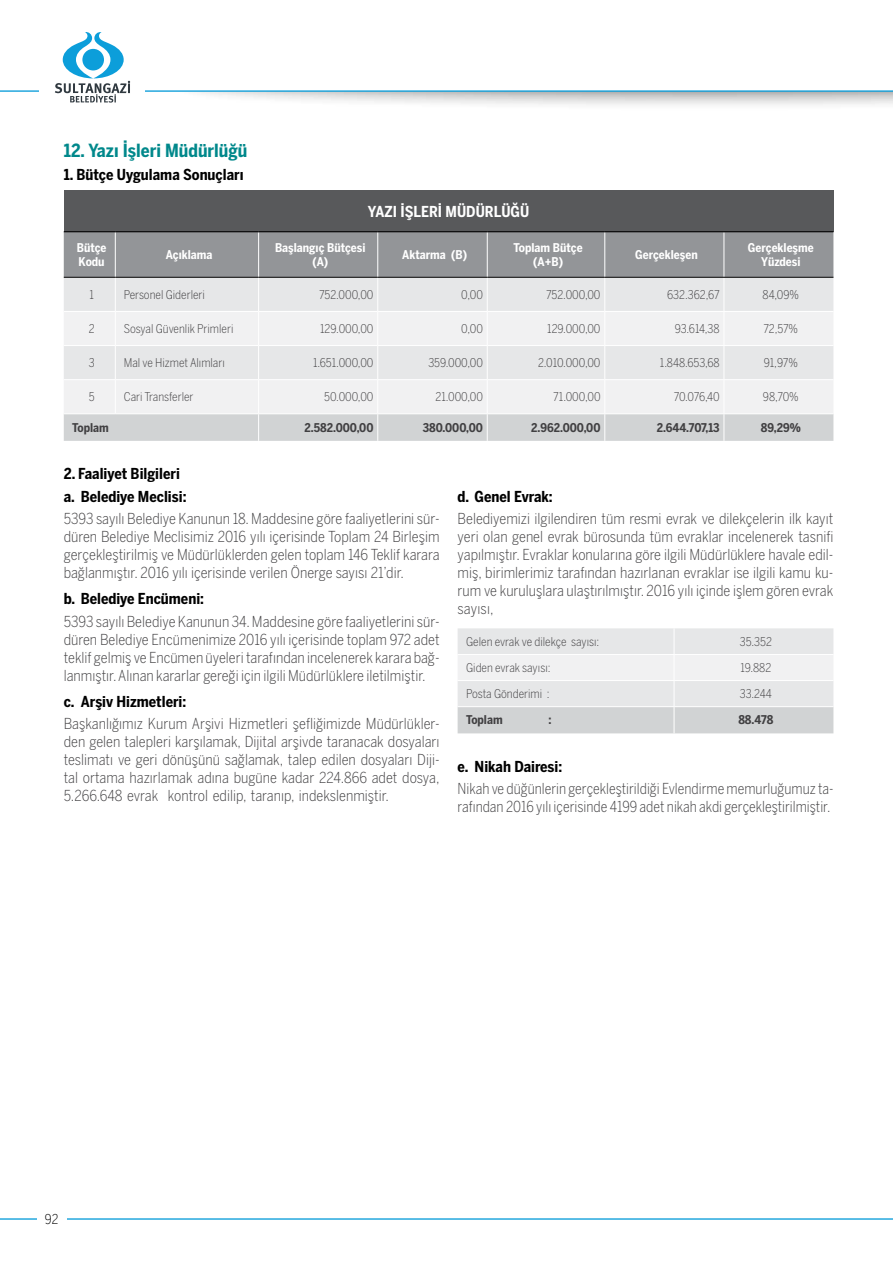
<style>
.page{position:relative;width:893px;height:1263px;background:#fff}
.page>*{position:absolute;margin:0;border:0;box-sizing:border-box;transform-origin:0 0}
.t1{font:700 condensed 18px "Benton Sans Cond";color:#00888b}
.t2{font:300 condensed 15px/18px "Benton Sans Cond";color:#414042;text-align:justify}
.t3{font:700 condensed 15px/22.2px "Benton Sans Cond";color:#000}
.t4{font:700 condensed 15px "Benton Sans Cond";color:#fff}
.t5{font:300 condensed 13.5px "Benton Sans Cond";color:#000}
.t6{font:300 condensed 12px "Benton Sans Cond";color:#414042}
.t7{font:700 condensed 12px/14.4px "Benton Sans Cond";color:#fff;text-align:center}
.t8{font:700 condensed 12px "Benton Sans Cond";color:#414042}
</style>
<div class="page">
<svg style="left:0;top:32px;width:893px;height:71px"></svg>
<hr style="left:0;top:1218px;width:893px;height:2px;background:#0c9eda">
<div style="left:37px;top:1211px;width:30px;height:17px;background:#fff"></div>
<div style="left:64px;top:190px;width:769px;height:42px;background:#58595b"></div>
<div style="left:64px;top:232px;width:769px;height:45px;background:#939598"></div>
<div style="left:64px;top:278px;width:769px;height:33px;background:#e6e7e8"></div>
<svg style="left:64px;top:312px;width:769px;height:101px;fill:#f1f1f2"></svg>
<hr style="left:115px;top:232px;width:1px;height:45px;background:#fff">
<hr style="left:258px;top:232px;width:1px;height:45px;background:#fff">
<hr style="left:377px;top:232px;width:1px;height:45px;background:#fff">
<hr style="left:487px;top:232px;width:1px;height:45px;background:#fff">
<hr style="left:604px;top:232px;width:1px;height:45px;background:#fff">
<hr style="left:724px;top:232px;width:1px;height:45px;background:#fff">
<hr style="left:115px;top:278px;width:1px;height:33px;background:#fff">
<hr style="left:258px;top:278px;width:1px;height:33px;background:#fff">
<hr style="left:377px;top:278px;width:1px;height:33px;background:#fff">
<hr style="left:487px;top:278px;width:1px;height:33px;background:#fff">
<hr style="left:604px;top:278px;width:1px;height:33px;background:#fff">
<hr style="left:724px;top:278px;width:1px;height:33px;background:#fff">
<hr style="left:115px;top:312px;width:1px;height:33px;background:#fff">
<hr style="left:258px;top:312px;width:1px;height:33px;background:#fff">
<hr style="left:377px;top:312px;width:1px;height:33px;background:#fff">
<hr style="left:487px;top:312px;width:1px;height:33px;background:#fff">
<hr style="left:604px;top:312px;width:1px;height:33px;background:#fff">
<hr style="left:724px;top:312px;width:1px;height:33px;background:#fff">
<hr style="left:64px;top:345px;width:51px;height:1px;background:#fff">
<hr style="left:115px;top:345px;width:144px;height:1px;background:#fff">
<hr style="left:115px;top:346px;width:1px;height:33px;background:#fff">
<hr style="left:259px;top:345px;width:119px;height:1px;background:#fff">
<hr style="left:258px;top:346px;width:1px;height:33px;background:#fff">
<hr style="left:378px;top:345px;width:109px;height:1px;background:#fff">
<hr style="left:377px;top:346px;width:1px;height:33px;background:#fff">
<hr style="left:487px;top:345px;width:118px;height:1px;background:#fff">
<hr style="left:487px;top:346px;width:1px;height:33px;background:#fff">
<hr style="left:605px;top:345px;width:119px;height:1px;background:#fff">
<hr style="left:604px;top:346px;width:1px;height:33px;background:#fff">
<hr style="left:724px;top:345px;width:109px;height:1px;background:#fff">
<hr style="left:724px;top:346px;width:1px;height:33px;background:#fff">
<hr style="left:64px;top:379px;width:51px;height:1px;background:#fff">
<hr style="left:115px;top:379px;width:144px;height:1px;background:#fff">
<hr style="left:115px;top:380px;width:1px;height:33px;background:#fff">
<hr style="left:259px;top:379px;width:119px;height:1px;background:#fff">
<hr style="left:258px;top:380px;width:1px;height:33px;background:#fff">
<hr style="left:378px;top:379px;width:109px;height:1px;background:#fff">
<hr style="left:377px;top:380px;width:1px;height:33px;background:#fff">
<hr style="left:487px;top:379px;width:118px;height:1px;background:#fff">
<hr style="left:487px;top:380px;width:1px;height:33px;background:#fff">
<hr style="left:605px;top:379px;width:119px;height:1px;background:#fff">
<hr style="left:604px;top:380px;width:1px;height:33px;background:#fff">
<hr style="left:724px;top:379px;width:109px;height:1px;background:#fff">
<hr style="left:724px;top:380px;width:1px;height:33px;background:#fff">
<div style="left:64px;top:414px;width:769px;height:27px;background:#d1d3d4"></div>
<hr style="left:64px;top:277px;width:51px;height:1px;background:#000">
<hr style="left:115px;top:277px;width:144px;height:1px;background:#000">
<hr style="left:259px;top:277px;width:119px;height:1px;background:#000">
<hr style="left:378px;top:277px;width:109px;height:1px;background:#000">
<hr style="left:487px;top:277px;width:118px;height:1px;background:#000">
<hr style="left:605px;top:277px;width:119px;height:1px;background:#000">
<hr style="left:724px;top:277px;width:109px;height:1px;background:#000">
<hr style="left:64px;top:231px;width:51px;height:1px;background:#000">
<hr style="left:115px;top:231px;width:144px;height:1px;background:#000">
<hr style="left:259px;top:231px;width:119px;height:1px;background:#000">
<hr style="left:378px;top:231px;width:109px;height:1px;background:#000">
<hr style="left:487px;top:231px;width:118px;height:1px;background:#000">
<hr style="left:605px;top:231px;width:119px;height:1px;background:#000">
<hr style="left:724px;top:231px;width:109px;height:1px;background:#000">
<svg style="left:458px;top:628px;width:375px;height:105px"></svg>
<p class="t1" style="left:64px;top:140px;width:185px">12. Yazı İşleri Müdürlüğü</p>
<p class="t3" style="left:64px;top:163px;width:181px">1. Bütçe Uygulama Sonuçları</p>
<p class="t4" style="left:368px;top:202px;width:163px">YAZI İŞLERI MÜDÜRLÜĞÜ</p>
<p class="t7" style="left:77px;top:240px;width:31px;text-align:left">Bütçe<br>Kodu</p>
<p class="t7" style="left:166px;top:247px;width:48px">Açıklama</p>
<p class="t7" style="left:275px;top:240px;width:92px">Başlangıç Bütçesi (A)</p>
<p class="t7" style="left:402px;top:247px;width:66px">Aktarma (B)</p>
<p class="t7" style="left:514px;top:240px;width:70px">Toplam Bütçe (A+B)</p>
<p class="t7" style="left:635px;top:247px;width:64px">Gerçekleşen</p>
<p class="t7" style="left:748px;top:240px;width:67px">Gerçekleşme<br>Yüzdesi</p>
<p class="t6" style="left:89px;top:287px;width:6px">1</p>
<p class="t6" style="left:124px;top:287px;width:83px">Personel Giderleri</p>
<p class="t6" style="left:319px;top:287px;width:56px">752.000,00</p>
<p class="t6" style="left:461px;top:287px;width:23px">0,00</p>
<p class="t6" style="left:546px;top:287px;width:56px">752.000,00</p>
<p class="t6" style="left:667px;top:287px;width:54px">632.362,67</p>
<p class="t6" style="left:762px;top:287px;width:38px">84,09%</p>
<p class="t6" style="left:89px;top:322px;width:7px">2</p>
<p class="t6" style="left:124px;top:322px;width:111px">Sosyal Güvenlik Primleri</p>
<p class="t6" style="left:320px;top:322px;width:55px">129.000,00</p>
<p class="t6" style="left:461px;top:322px;width:23px">0,00</p>
<p class="t6" style="left:547px;top:322px;width:55px">129.000,00</p>
<p class="t6" style="left:675px;top:322px;width:46px">93.614,38</p>
<p class="t6" style="left:763px;top:322px;width:36px">72,57%</p>
<p class="t6" style="left:89px;top:356px;width:7px">3</p>
<p class="t6" style="left:124px;top:356px;width:103px">Mal ve Hizmet Alımları</p>
<p class="t6" style="left:313px;top:356px;width:62px">1.651.000,00</p>
<p class="t6" style="left:428px;top:356px;width:56px">359.000,00</p>
<p class="t6" style="left:538px;top:356px;width:64px">2.010.000,00</p>
<p class="t6" style="left:660px;top:356px;width:61px">1.848.653,68</p>
<p class="t6" style="left:764px;top:356px;width:36px">91,97%</p>
<p class="t6" style="left:89px;top:390px;width:7px">5</p>
<p class="t6" style="left:124px;top:390px;width:71px">Cari Transferler</p>
<p class="t6" style="left:324px;top:390px;width:51px">50.000,00</p>
<p class="t6" style="left:435px;top:390px;width:49px">21.000,00</p>
<p class="t6" style="left:553px;top:390px;width:49px">71.000,00</p>
<p class="t6" style="left:674px;top:390px;width:47px">70.076,40</p>
<p class="t6" style="left:763px;top:390px;width:37px">98,70%</p>
<p class="t8" style="left:72px;top:420px;width:38px">Toplam</p>
<p class="t8" style="left:304px;top:420px;width:71px">2.582.000,00</p>
<p class="t8" style="left:423px;top:420px;width:62px">380.000,00</p>
<p class="t8" style="left:531px;top:420px;width:71px">2.962.000,00</p>
<p class="t8" style="left:657px;top:420px;width:64px">2.644.707,13</p>
<p class="t8" style="left:761px;top:420px;width:41px">89,29%</p>
<p class="t3" style="left:64px;top:463px;width:124px">2. Faaliyet Bilgileri a. Belediye Meclisi:</p>
<p class="t2" style="left:64px;top:509px;width:377px">5393 sayılı Belediye Kanunun 18. Maddesine göre faaliyetlerini sür&shy;düren Belediye Meclisimiz 2016 yılı içerisinde Toplam 24 Birleşim gerçekleştirilmiş ve Müdürlüklerden gelen toplam 146 Teklif karara bağlanmıştır. 2016 yılı içerisinde verilen Önerge sayısı 21’dir.</p>
<p class="t3" style="left:64px;top:588px;width:142px">b. Belediye Encümeni:</p>
<p class="t2" style="left:64px;top:612px;width:377px">5393 sayılı Belediye Kanunun 34. Maddesine göre faaliyetlerini sür&shy;düren Belediye Encümenimize 2016 yılı içerisinde toplam 972 adet teklif gelmiş ve Encümen üyeleri tarafından incelenerek karara bağ&shy;lanmıştır. Alınan kararlar gereği için ilgili Müdürlüklere iletilmiştir.</p>
<p class="t3" style="left:64px;top:690px;width:124px">c. Arşiv Hizmetleri:</p>
<p class="t2" style="left:64px;top:715px;width:377px">Başkanlığımız Kurum Arşivi Hizmetleri şefliğimizde Müdürlükler&shy;den gelen talepleri karşılamak, Dijital arşivde taranacak dosyaları teslimatı ve geri dönüşünü sağlamak, talep edilen dosyaları Diji&shy;tal ortama hazırlamak adına bugüne kadar 224.866 adet dosya, 5.266.648 evrak kontrol edilip, taranıp, indekslenmiştir.</p>
<p class="t3" style="left:458px;top:485px;width:97px">d. Genel Evrak:</p>
<p class="t2" style="left:458px;top:509px;width:377px">Belediyemizi ilgilendiren tüm resmi evrak ve dilekçelerin ilk kayıt yeri olan genel evrak bürosunda tüm evraklar incelenerek tasnifi yapılmıştır. Evraklar konularına göre ilgili Müdürlüklere havale edil&shy;miş, birimlerimiz tarafından hazırlanan evraklar ise ilgili kamu ku&shy;rum ve kuruluşlara ulaştırılmıştır. 2016 yılı içinde işlem gören evrak sayısı,</p>
<p class="t6" style="left:466px;top:635px;width:135px">Gelen evrak ve dilekçe sayısı:</p>
<p class="t6" style="left:740px;top:635px;width:34px">35.352</p>
<p class="t6" style="left:466px;top:661px;width:86px">Giden evrak sayısı:</p>
<p class="t6" style="left:740px;top:661px;width:32px">19.882</p>
<p class="t6" style="left:466px;top:687px;width:85px">Posta Gönderimi :</p>
<p class="t6" style="left:740px;top:687px;width:34px">33.244</p>
<p class="t8" style="left:466px;top:713px;width:38px">Toplam</p>
<p class="t8" style="left:548px;top:713px;width:5px">:</p>
<p class="t8" style="left:738px;top:713px;width:37px">88.478</p>
<p class="t3" style="left:458px;top:755px;width:106px">e. Nikah Dairesi:</p>
<p class="t2" style="left:458px;top:779px;width:377px">Nikah ve düğünlerin gerçekleştirildiği Evlendirme memurluğumuz ta&shy;rafından 2016 yılı içerisinde 4199 adet nikah akdi gerçekleştirilmiştir.</p>
<p class="t5" style="left:45px;top:1211px;width:15px">92</p>
</div>
